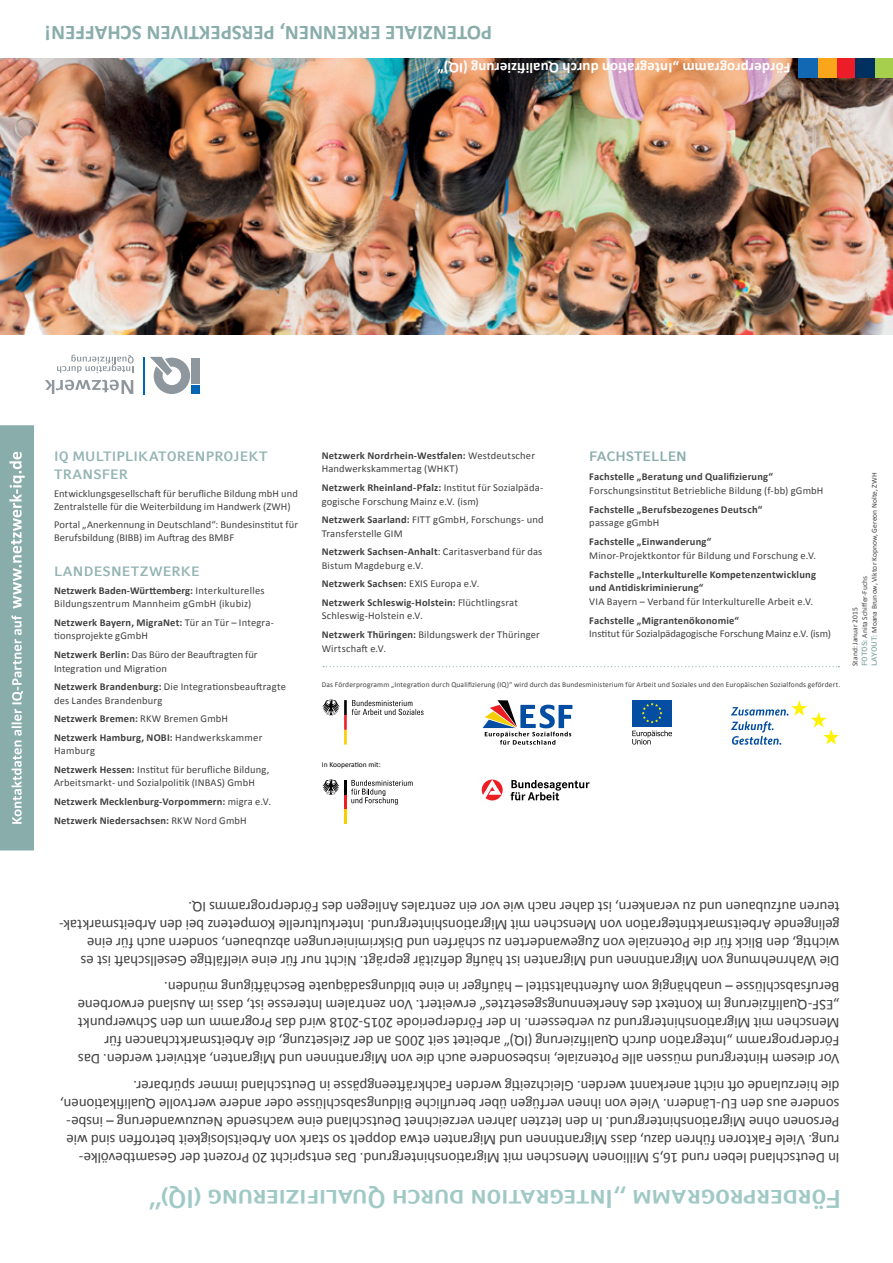
<style>
.page{position:relative;width:893px;height:1263px;background:#fff}
.page>*{position:absolute;margin:0;border:0;box-sizing:border-box;transform-origin:0 0}
.t1{font:25.5px "Compatil Fact LT Com Bd SC";letter-spacing:-.04em;color:#a0c9c6}
.t2{font:700 21px "Calibri";color:#89adab}
.t3{font:15px/18px "Calibri";letter-spacing:-.01em;color:#414042}
.t4{font:700 15px "Calibri";letter-spacing:.005em;color:#fff}
.t5{font:700 13.5px/17.7px "Compatil Fact LT Com";letter-spacing:.01em;color:#93b4b2}
.t6{font:700 13.5px "Compatil Fact LT Com";color:#89adab}
.t7{font:10.5px/13.5px "Calibri";letter-spacing:.015em;color:#414042}
.t8{font:700 10.5px/18.6px "Calibri";letter-spacing:.02em;color:#414042}
.t9{font:10.5px "Calibri";letter-spacing:-.005em;color:#414042}
.t10{font:7.5px/9.8px "Calibri";letter-spacing:.02em;color:#414042}
.t11{font:7.5px "Calibri";color:#000}
.s1{font-weight:700}
.s2{font-weight:400}
.s3{font-family:"Compatil Fact LT Com";font-weight:700;color:#89adab}
</style>
<div class="page">
<svg style="left:45px;top:380px;width:88px;height:14px"></svg>
<div style="left:191px;top:357px;width:9px;height:26px;background:#8e979d"></div>
<div style="left:191px;top:385px;width:9px;height:9px;background:#0066b3"></div>
<svg style="left:150px;top:357px;width:40px;height:37px"></svg>
<hr style="left:143px;top:357px;width:2px;height:37px;background:#0066b3">
<svg style="left:57px;top:355px;width:77px;height:18px"></svg>
<div style="left:0;top:425px;width:34px;height:425px;background:#89adab"></div>
<svg style="left:9px;top:452px;width:16px;height:372px"></svg>
<svg style="left:323px;top:666px;width:516px;height:1px"></svg>
<img style="left:0;top:58px;width:893px;height:277px">
<div style="left:836px;top:58px;width:20px;height:19px;background:#ed1c29"></div>
<div style="left:874px;top:58px;width:19px;height:19px;background:#a5cf4d"></div>
<div style="left:817px;top:58px;width:19px;height:19px;background:#faa61a"></div>
<div style="left:798px;top:58px;width:19px;height:19px;background:#1268b3"></div>
<div style="left:855px;top:58px;width:19px;height:19px;background:#00305f"></div>
<svg style="left:322px;top:699px;width:101px;height:45px"></svg>
<svg style="left:322px;top:779px;width:91px;height:44px"></svg>
<svg style="left:482px;top:700px;width:90px;height:45px"></svg>
<svg style="left:511px;top:780px;width:78px;height:20px"></svg>
<svg style="left:482px;top:779px;width:21px;height:21px"></svg>
<svg style="left:632px;top:730px;width:40px;height:14px"></svg>
<div style="left:632px;top:700px;width:40px;height:27px;background:#034ea2"></div>
<svg style="left:642px;top:703px;width:20px;height:20px"></svg>
<svg style="left:731px;top:700px;width:108px;height:45px"></svg>
<h2 class="t2" style="left:492px;top:46px;width:449px;rotate:-180deg">POTENZIALE ERKENNEN, PERSPEKTIVEN SCHAFFEN!</h2>
<p class="t4" style="left:791px;top:78px;width:355px;rotate:-180deg">Förderprogramm „Integration durch Qualifizierung (IQ)“</p>
<p class="t5" style="left:54px;top:447px;width:215px">IQ MULTI PLI KATORENPROJEKT<br>TRANSFER</p>
<p class="t7" style="left:54px;top:486px;width:245px">Entwicklungsgesellschaft für berufliche Bildung mbH und<br>Zentralstelle für die Weiterbildung im Handwerk (ZWH)</p>
<p class="t7" style="left:54px;top:518px;width:246px">Portal „Anerkennung in Deutschland“: Bundesinstitut für<br>Berufsbildung (BIBB) im Auftrag des BMBF</p>
<p class="t5" style="left:54px;top:563px;width:147px">LANDESNETZWERKE</p>
<p class="t7" style="left:54px;top:584px;width:212px"><span class="s1">Netzwerk Baden-Württemberg:</span> Interkulturelles<br>Bildungszentrum Mannheim gGmbH (ikubiz)</p>
<p class="t7" style="left:54px;top:616px;width:221px"><span class="s1">Netzwerk Bayern, MigraNet:</span> Tür an Tür – Integra&shy;tionsprojekte gGmbH</p>
<p class="t7" style="left:54px;top:648px;width:205px"><span class="s1">Netzwerk Berlin:</span> Das Büro der Beauftragten für<br>Integration und Migration</p>
<p class="t7" style="left:54px;top:680px;width:234px"><span class="s1">Netzwerk Brandenburg:</span> Die Integrationsbeauftragte des Landes Brandenburg</p>
<p class="t8" style="left:54px;top:709px;width:210px">Netzwerk Bremen: <span class="s2">RKW Bremen GmbH<br></span>Netzwerk Hamburg, NOBI: <span class="s2">Handwerkskammer</span></p>
<p class="t7" style="left:54px;top:742px;width:217px;line-height:18.6px">Hamburg<br><span class="s1">Netzwerk Hessen:</span> Institut für berufliche Bildung,</p>
<p class="t7" style="left:54px;top:774px;width:218px;line-height:18.6px">Arbeitsmarkt- und Sozialpolitik (INBAS) GmbH<br><span class="s1">Netzwerk Mecklenburg-Vorpommern:</span> migra e.V.<br><span class="s1">Netzwerk Niedersachsen:</span> RKW Nord GmbH</p>
<p class="t7" style="left:322px;top:449px;width:215px"><span class="s1">Netzwerk Nordrhein-Westfalen:</span> Westdeutscher<br>Handwerkskammertag (WHKT)</p>
<p class="t7" style="left:322px;top:481px;width:223px"><span class="s1">Netzwerk Rheinland-Pfalz:</span> Institut für Sozialpäda&shy;gogische Forschung Mainz e.V. (ism)</p>
<p class="t7" style="left:322px;top:513px;width:223px"><span class="s1">Netzwerk Saarland:</span> FITT gGmbH, Forschungs- und<br>Transferstelle GIM</p>
<p class="t7" style="left:322px;top:545px;width:222px"><span class="s1">Netzwerk Sachsen-Anhalt</span>: Caritasverband für das<br>Bistum Magdeburg e.V.</p>
<p class="t8" style="left:322px;top:574px;width:198px">Netzwerk Sachsen: <span class="s2">EXIS Europa e.V.<br></span>Netzwerk Schleswig-Holstein: <span class="s2">Flüchtlingsrat</span></p>
<p class="t7" style="left:322px;top:607px;width:220px;line-height:18.6px">Schleswig-Holstein e.V.<br><span class="s1">Netzwerk Thüringen:</span> Bildungswerk der Thüringer</p>
<p class="t7" style="left:322px;top:641px;width:66px">Wirtschaft e.V.</p>
<p class="t6" style="left:589px;top:448px;width:99px">FACHSTELLEN</p>
<p class="t8" style="left:589px;top:467px;width:185px">Fachstelle „Beratung und Qualifizierung“</p>
<p class="t7" style="left:589px;top:483px;width:236px">Forschungsinstitut Betriebliche Bildung (f-bb) gGmbH</p>
<p class="t8" style="left:589px;top:500px;width:174px">Fachstelle „Berufsbezogenes Deutsch“</p>
<p class="t7" style="left:589px;top:516px;width:72px">passage gGmbH</p>
<p class="t8" style="left:589px;top:532px;width:124px">Fachstelle „Einwanderung“</p>
<p class="t7" style="left:589px;top:548px;width:228px">Minor-Projektkontor für Bildung und Forschung e.V.</p>
<p class="t8" style="left:589px;top:567px;width:228px;line-height:13.5px">Fachstelle „Interkulturelle Kompetenzentwicklung und Antidiskriminierung“</p>
<p class="t7" style="left:589px;top:594px;width:225px">VIA Bayern – Verband für Interkulturelle Arbeit e.V.</p>
<p class="t8" style="left:589px;top:611px;width:151px">Fachstelle „Migrantenökonomie“</p>
<p class="t9" style="left:589px;top:627px;width:243px">Institut für Sozialpädagogische Forschung Mainz e.V. (ism)</p>
<p class="t10" style="left:322px;top:679px;width:520px">Das Förderprogramm „Integration durch Qualifizierung (IQ)“ wird durch das Bundesministerium für Arbeit und Soziales und den Europäischen Sozialfonds gefördert.</p>
<p class="t10" style="left:850px;top:666px;width:195px;rotate:-90deg">Stand: Januar 2015<br><span class="s3">FOTOS:</span> Anita Schiffer-Fuchs<br><span class="s3">LAYOUT:</span> Moana Brunow, Viktor Kopnow, Gereon Nolte, ZWH</p>
<p class="t11" style="left:322px;top:759px;width:60px">In Kooperation mit:</p>
<p class="t3" style="left:840px;top:969px;width:782px;rotate:-180deg">Die Wahrnehmung von Migrantinnen und Migranten ist häufig defizitär geprägt. Nicht nur für eine vielfältige Gesellschaft ist es wichtig, den Blick für die Potenziale von Zugewanderten zu schärfen und Diskriminierungen abzubauen, sondern auch für eine gelingende Arbeitsmarktintegration von Menschen mit Migrationshintergrund. Interkulturelle Kompetenz bei den Arbeitsmarktak&shy;teuren aufzubauen und zu verankern, ist daher nach wie vor ein zentrales Anliegen des Förderprogramms IQ.</p>
<p class="t3" style="left:840px;top:1068px;width:763px;rotate:-180deg">Vor diesem Hintergrund müssen alle Potenziale, insbesondere auch die von Migrantinnen und Migranten, aktiviert werden. Das Förderprogramm „Integration durch Qualifizierung (IQ)“ arbeitet seit 2005 an der Zielsetzung, die Arbeitsmarktchancen für Menschen mit Migrationshintergrund zu verbessern. In der Förderperiode 2015-2018 wird das Programm um den Schwerpunkt „ESF-Qualifizierung im Kontext des Anerkennungsgesetztes“ erweitert. Von zentralem Interesse ist, dass im Ausland erworbene Berufsabschlüsse – unabhängig vom Aufenthaltstitel – häufiger in eine bildungsadäquate Beschäftigung münden.</p>
<p class="t3" style="left:840px;top:1166px;width:781px;rotate:-180deg">In Deutschland leben rund 16,5 Millionen Menschen mit Migrationshintergrund. Das entspricht 20 Prozent der Gesamtbevölke&shy;rung. Viele Faktoren führen dazu, dass Migrantinnen und Migranten etwa doppelt so stark von Arbeitslosigkeit betroffen sind wie Personen ohne Migrationshintergrund. In den letzten Jahren verzeichnet Deutschland eine wachsende Neuzuwanderung – insbe&shy;sondere aus den EU-Ländern. Viele von ihnen verfügen über berufliche Bildungsabschlüsse oder andere wertvolle Qualifikationen, die hierzulande oft nicht anerkannt werden. Gleichzeitig werden Fachkräfteengpässe in Deutschland immer spürbarer.</p>
<h1 class="t1" style="left:842px;top:1214px;width:695px;rotate:-180deg">Förderprogramm „Integration durch Qualifizierung (IQ)“</h1>
</div>
